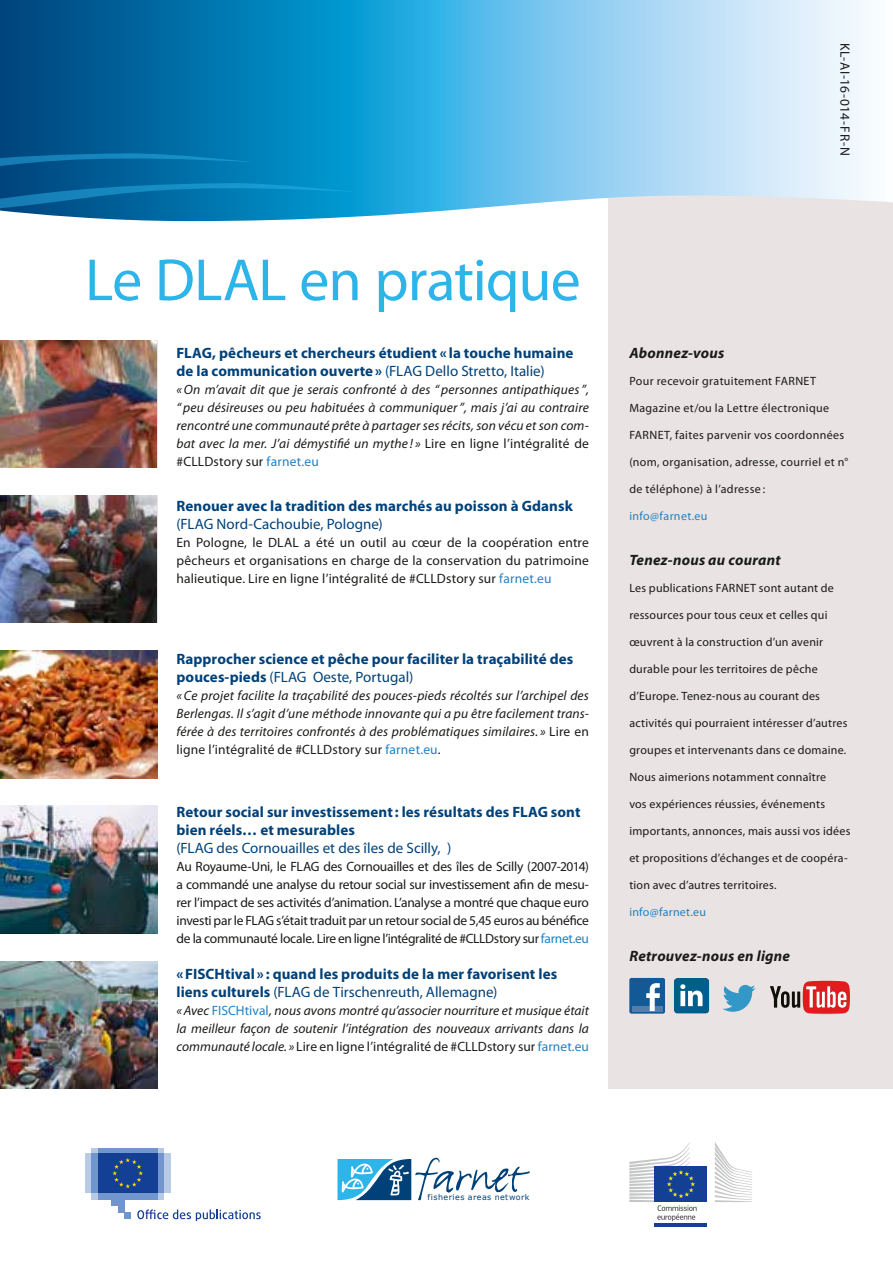
<style>
.page{position:relative;width:893px;height:1263px;background:#fff}
.page>*{position:absolute;margin:0;border:0;box-sizing:border-box;transform-origin:0 0}
.t1{font:60px "Myriad Pro";letter-spacing:-.015em;color:#2db4e9}
.t2{font:700 15px/18px "Myriad Pro";letter-spacing:.005em;color:#004179}
.t3{font:15px "Myriad Pro";color:#004179}
.t4{font:italic 700 15px "Myriad Pro";letter-spacing:.015em;color:#1a1a18}
.t5{font:italic 13.5px/18px "Myriad Pro";letter-spacing:.01em;color:#1a1a18;text-align:justify}
.t6{font:13.5px/18px "Myriad Pro";letter-spacing:.005em;color:#1a1a18;text-align:justify}
.t7{font:13.5px "Myriad Pro";letter-spacing:.025em;color:#1a1a18}
.t8{font:12px "Myriad Pro";letter-spacing:.02em;color:#1a1a18}
.t9{font:12px "Myriad Pro";letter-spacing:.025em;color:#2281c4}
.t10{font:7.95px "Verdana";letter-spacing:.055em;color:#004179}
.s1{font-weight:400}
.s2{font-style:normal}
.s3{font-style:normal;color:#2281c4}
.s4{color:#2281c4}
</style>
<div class="page">
<div style="left:608px;top:0;width:285px;height:1089px;background:#e9e4e3"></div>
<svg style="left:0;top:0;width:893px;height:217px;background:#68b3d9"></svg>
<svg style="left:0;top:147px;width:356px;height:75px;background:#0e7aaf"></svg>
<svg style="left:337px;top:1157px;width:193px;height:44px"></svg>
<svg style="left:92px;top:1193px;width:72px;height:6px"></svg>
<svg style="left:92px;top:1148px;width:72px;height:5px"></svg>
<div style="left:98px;top:1148px;width:59px;height:5px;background:#7196ce"></div>
<div style="left:98px;top:1193px;width:59px;height:6px;background:#7196ce"></div>
<div style="left:157px;top:1153px;width:7px;height:40px;background:#7196ce"></div>
<div style="left:164px;top:1153px;width:6px;height:40px;background:#b8cae6"></div>
<div style="left:92px;top:1153px;width:6px;height:40px;background:#7196ce"></div>
<div style="left:85px;top:1153px;width:7px;height:40px;background:#b8cae6"></div>
<div style="left:111px;top:1193px;width:13px;height:13px;background:#7196ce"></div>
<div style="left:118px;top:1193px;width:6px;height:19px;background:#7196ce"></div>
<div style="left:124px;top:1212px;width:7px;height:7px;background:#7196ce"></div>
<div style="left:98px;top:1153px;width:59px;height:40px;background:#134094"></div>
<svg style="left:112px;top:1158px;width:31px;height:30px"></svg>
<svg style="left:137px;top:1209px;width:124px;height:11px"></svg>
<img style="left:0;top:340px;width:156px;height:128px">
<img style="left:0;top:495px;width:156px;height:128px">
<img style="left:0;top:651px;width:157px;height:127px">
<img style="left:0;top:806px;width:157px;height:127px">
<img style="left:0;top:961px;width:157px;height:127px">
<svg style="left:722px;top:985px;width:33px;height:27px"></svg>
<div style="left:629px;top:978px;width:36px;height:36px;background:#125995;border-radius:2px"></div>
<div style="left:632px;top:1006px;width:30px;height:5px;background:#517eae"></div>
<svg style="left:646px;top:983px;width:14px;height:28px"></svg>
<svg style="left:674px;top:978px;width:35px;height:35px"></svg>
<svg style="left:770px;top:981px;width:80px;height:33px"></svg>
<div style="left:654px;top:1167px;width:53px;height:35px;background:#134094"></div>
<hr style="left:654px;top:1224px;width:53px;height:3px;background:#134094">
<svg style="left:715px;top:1142px;width:37px;height:60px"></svg>
<svg style="left:629px;top:1142px;width:68px;height:79px"></svg>
<p class="t7" style="left:853px;top:43px;width:115px;rotate:90deg">KL-AI-16-014-FR-N</p>
<h1 class="t1" style="left:85px;top:243px;width:497px">Le DLAL en pratique</h1>
<p class="t2" style="left:176px;top:343px;width:399px">FLAG, pêcheurs et chercheurs étudient « la touche humaine de la communication ouverte» <span class="s1">(FLAG Dello Stretto, Italie)</span></p>
<p class="t5" style="left:176px;top:380px;width:414px">«On m’avait dit que je serais confronté à des “ personnes antipathiques”, “ peu désireuses ou peu habituées à communiquer”, mais j’ai au contraire rencontré une communauté prête à partager ses récits, son vécu et son com&shy;bat avec la mer. J’ai démystifié un mythe ! » <span class="s2">Lire en ligne l’intégralité de #CLLDstory sur</span> <span class="s3">farnet.eu</span></p>
<p class="t2" style="left:176px;top:496px;width:398px">Renouer avec la tradition des marchés au poisson à Gdansk</p>
<p class="t3" style="left:176px;top:514px;width:208px">(FLAG Nord-Cachoubie, Pologne)</p>
<p class="t6" style="left:176px;top:533px;width:414px">En Pologne, le DLAL a été un outil au cœur de la coopération entre pêcheurs et organisations en charge de la conservation du patrimoine halieutique. Lire en ligne l’intégralité de #CLLDstory sur <span class="s4">farnet.eu</span></p>
<p class="t2" style="left:176px;top:649px;width:398px">Rapprocher science et pêche pour faciliter la traçabilité des pouces-pieds <span class="s1">(FLAG Oeste, Portugal)</span></p>
<p class="t5" style="left:176px;top:686px;width:414px">« Ce projet facilite la traçabilité des pouces-pieds récoltés sur l’archipel des Berlengas. Il s’agit d’une méthode innovante qui a pu être facilement trans&shy;férée à des territoires confrontés à des problématiques similaires. » <span class="s2">Lire en ligne l’intégralité de #CLLDstory sur</span> <span class="s3">farnet.eu</span><span class="s2">.</span></p>
<p class="t2" style="left:176px;top:802px;width:406px">Retour social sur investissement: les résultats des FLAG sont bien réels… et mesurables</p>
<p class="t3" style="left:176px;top:838px;width:276px">(FLAG des Cornouailles et des îles de Scilly, )</p>
<p class="t6" style="left:176px;top:857px;width:414px">Au Royaume-Uni, le FLAG des Cornouailles et des îles de Scilly (2007-2014) a commandé une analyse du retour social sur investissement afin de mesu&shy;rer l’impact de ses activités d’animation. L’analyse a montré que chaque euro investi par le FLAG s’était traduit par un retour social de 5,45 euros au bénéfice de la communauté locale. Lire en ligne l’intégralité de #CLLDstory sur<span class="s4">farnet.eu</span></p>
<p class="t2" style="left:176px;top:964px;width:382px">«FISCHtival » : quand les produits de la mer favorisent les liens culturels <span class="s1">(FLAG de Tirschenreuth, Allemagne)</span></p>
<p class="t5" style="left:176px;top:1001px;width:414px">«Avec <span class="s3">FISCHtival</span>, nous avons montré qu’associer nourriture et musique était la meilleur façon de soutenir l’intégration des nouveaux arrivants dans la communauté locale. » <span class="s2">Lire en ligne l’intégralité de #CLLDstory sur</span> <span class="s3">farnet.eu</span></p>
<p class="t4" style="left:629px;top:343px;width:97px">Abonnez-vous</p>
<p class="t8" style="left:629px;top:373px;width:188px">Pour recevoir gratuitement FARNET</p>
<p class="t8" style="left:629px;top:400px;width:201px">Magazine et/ou la Lettre électronique</p>
<p class="t8" style="left:629px;top:427px;width:216px">FARNET, faites parvenir vos coordonnées</p>
<p class="t8" style="left:629px;top:454px;width:220px">(nom, organisation, adresse, courriel et n°</p>
<p class="t8" style="left:629px;top:481px;width:137px">de téléphone) à l’adresse :</p>
<p class="t9" style="left:629px;top:508px;width:80px">info@farnet.eu</p>
<p class="t4" style="left:629px;top:550px;width:153px">Tenez-nous au courant</p>
<p class="t8" style="left:629px;top:580px;width:206px">Les publications FARNET sont autant de</p>
<p class="t8" style="left:629px;top:607px;width:200px">ressources pour tous ceux et celles qui</p>
<p class="t8" style="left:629px;top:634px;width:195px">œuvrent à la construction d’un avenir</p>
<p class="t8" style="left:629px;top:661px;width:190px">durable pour les territoires de pêche</p>
<p class="t8" style="left:629px;top:688px;width:192px">d’Europe. Tenez-nous au courant des</p>
<p class="t8" style="left:629px;top:715px;width:220px">activités qui pourraient intéresser d’autres</p>
<p class="t8" style="left:629px;top:742px;width:219px">groupes et intervenants dans ce domaine.</p>
<p class="t8" style="left:629px;top:769px;width:198px">Nous aimerions notamment connaître</p>
<p class="t8" style="left:629px;top:796px;width:197px">vos expériences réussies, événements</p>
<p class="t8" style="left:629px;top:823px;width:223px">importants, annonces, mais aussi vos idées</p>
<p class="t8" style="left:629px;top:850px;width:220px">et propositions d’échanges et de coopéra-</p>
<p class="t8" style="left:629px;top:877px;width:149px">tion avec d’autres territoires.</p>
<p class="t9" style="left:629px;top:904px;width:78px">info@farnet.eu</p>
<p class="t4" style="left:629px;top:946px;width:162px">Retrouvez-nous en ligne</p>
<p class="t10" style="left:427px;top:1192px;width:104px">fisheries areas network</p>
</div>
